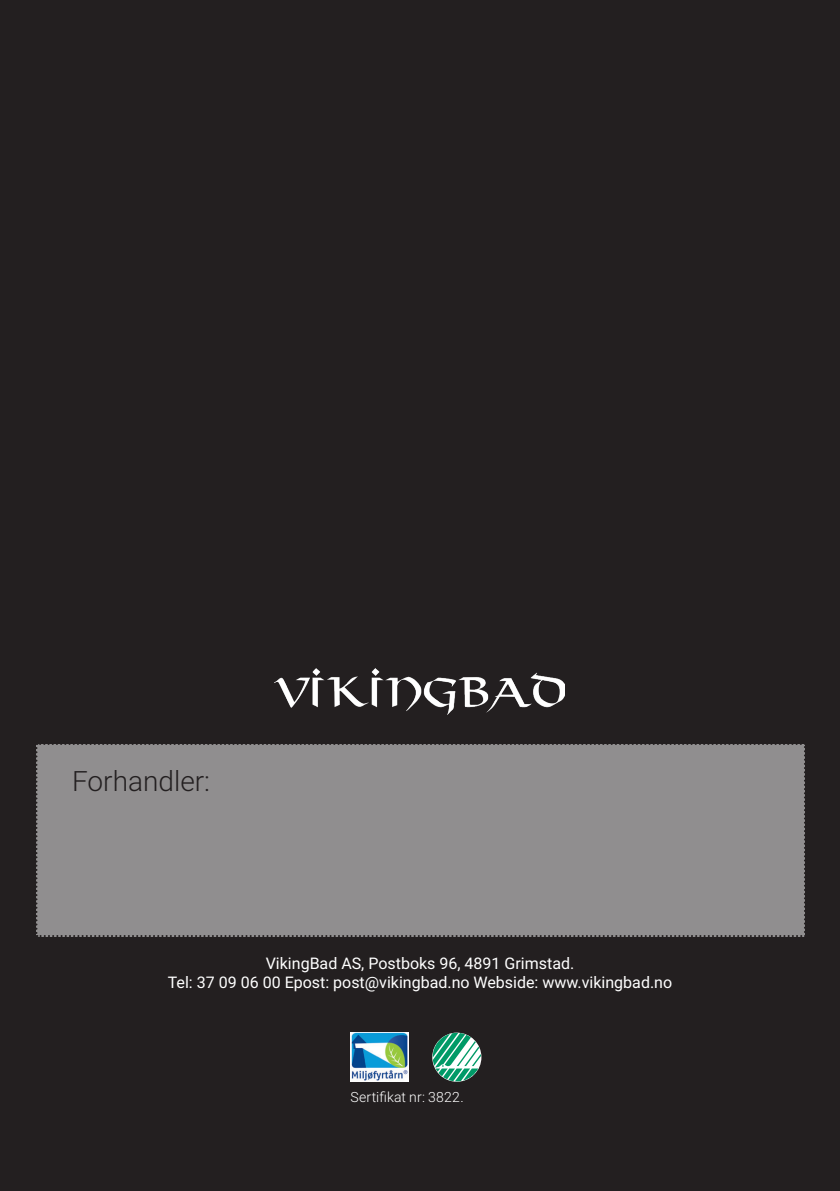
<style>
.page{position:relative;width:840px;height:1191px;background:#fff}
.page>*{position:absolute;margin:0;border:0;box-sizing:border-box;transform-origin:0 0}
.t1{font:300 28px "Roboto";color:#231f20}
.t2{font:16px "Roboto";color:#fff}
.t3{font:300 14px "Roboto";letter-spacing:.015em;color:#fff}
</style>
<div class="page">
<div style="left:0;top:0;width:839px;height:1191px;background:#231f20"></div>
<img style="left:274px;top:668px;width:290px;height:46px">
<div style="left:36px;top:744px;width:769px;height:193px;background:#908e8f"></div>
<svg style="left:432px;top:1032px;width:48px;height:49px"></svg>
<img style="left:350px;top:1032px;width:59px;height:49px">
<p class="t1" style="left:72px;top:761px;width:139px">Forhandler:</p>
<p class="t2" style="left:265px;top:952px;width:310px">VikingBad AS, Postboks 96, 4891 Grimstad.</p>
<p class="t2" style="left:168px;top:971px;width:505px">Tel: 37 09 06 00 Epost: post@vikingbad.no Webside: www.vikingbad.no</p>
<p class="t3" style="left:350px;top:1087px;width:115px">Sertifikat nr: 3822.</p>
</div>
